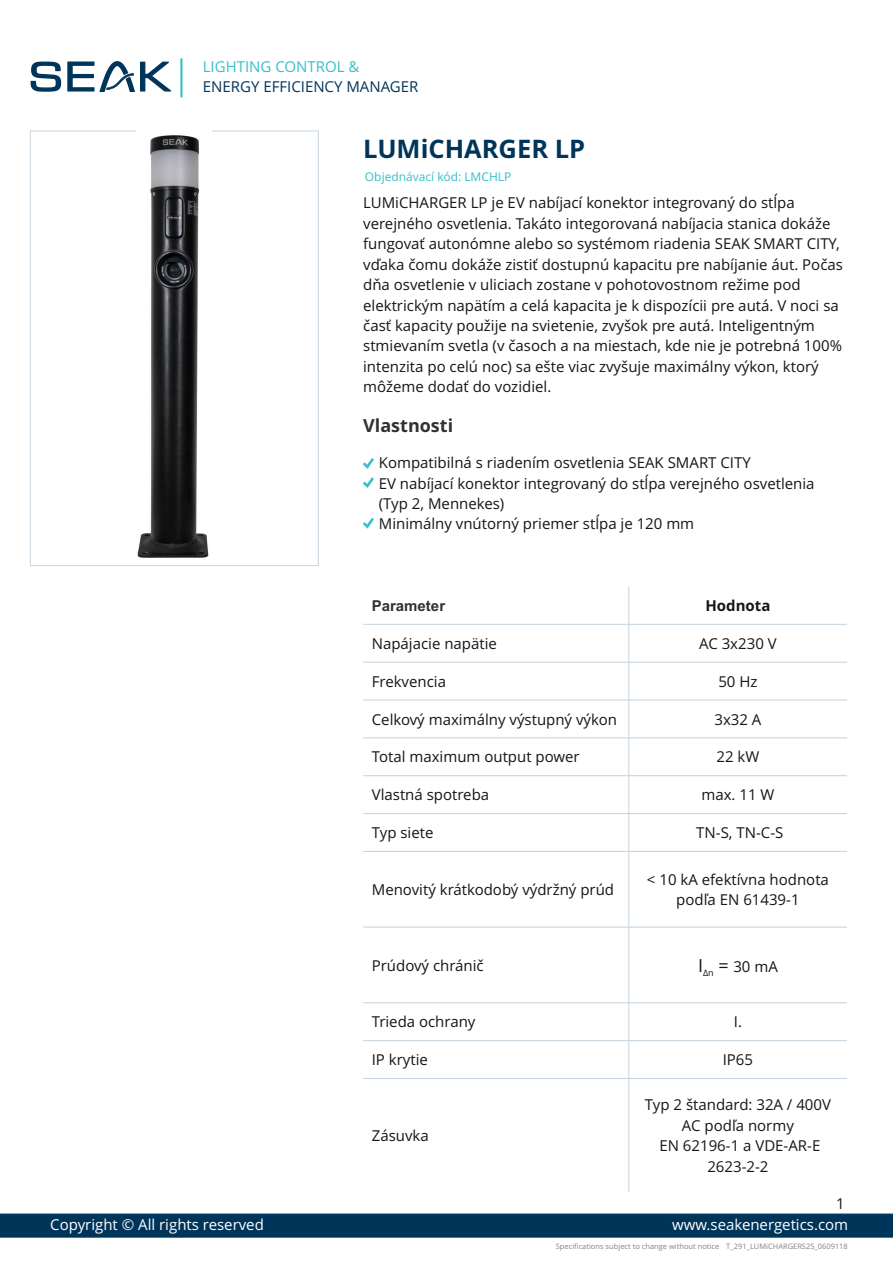
<style>
.page{position:relative;width:893px;height:1263px;background:#fff}
.page>*{position:absolute;margin:0;border:0;box-sizing:border-box;transform-origin:0 0}
.t1{font:700 25.5px "Open Sans";color:#00355a}
.t2{font:700 18px "Open Sans";color:#313130}
.t3{font:15px/20.4px "Open Sans";color:#151616}
.t4{font:15px "Open Sans";color:#fff}
.t5{font:15px "Open Sans";color:#00355a}
.t6{font:15px "Open Sans";color:#36c0ca}
.t7{font:700 15px "Arial";color:#313130}
.t8{font:700 15px "Open Sans";color:#151616}
.t9{font:12px "Open Sans";color:#36c0ca}
.t10{font:7.5px "Open Sans";color:#818281}
.s1{font-size:18px}
</style>
<div class="page">
<svg style="left:31px;top:62px;width:30px;height:30px"></svg>
<svg style="left:67px;top:61px;width:104px;height:31px"></svg>
<hr style="left:180px;top:58px;width:2px;height:39px;background:#36c0ca">
<svg style="left:0;top:1213px;width:893px;height:25px;background:#093c5f"></svg>
<svg style="left:363px;top:458px;width:11px;height:11px"></svg>
<svg style="left:363px;top:477px;width:11px;height:11px"></svg>
<hr style="left:628px;top:586px;width:1px;height:606px;background:#c7d3de">
<hr style="left:363px;top:1078px;width:484px;height:1px;background:#c7d3de">
<hr style="left:363px;top:1040px;width:484px;height:1px;background:#c7d3de">
<hr style="left:363px;top:1002px;width:484px;height:1px;background:#c7d3de">
<hr style="left:363px;top:926px;width:484px;height:2px;background:#c7d3de">
<hr style="left:363px;top:851px;width:484px;height:1px;background:#c7d3de">
<hr style="left:363px;top:813px;width:484px;height:1px;background:#c7d3de">
<hr style="left:363px;top:775px;width:484px;height:1px;background:#c7d3de">
<hr style="left:363px;top:737px;width:484px;height:1px;background:#c7d3de">
<hr style="left:363px;top:699px;width:484px;height:1px;background:#c7d3de">
<hr style="left:363px;top:662px;width:484px;height:1px;background:#c7d3de">
<hr style="left:363px;top:624px;width:484px;height:1px;background:#c7d3de">
<svg style="left:363px;top:518px;width:11px;height:11px"></svg>
<div style="left:30px;top:131px;width:289px;height:435px;border:1px solid #c7d3de"></div>
<img style="left:137px;top:131px;width:75px;height:427px">
<p class="t6" style="left:203px;top:60px;width:158px">LIGHTING CONTROL &amp;</p>
<p class="t5" style="left:203px;top:80px;width:217px">ENERGY EFFICIENCY MANAGER</p>
<h1 class="t1" style="left:363px;top:138px;width:224px">LUMiCHARGER LP</h1>
<p class="t3" style="left:363px;top:194px;width:481px">LUMiCHARGER LP je EV nabíjací konektor integrovaný do stĺpa verejného osvetlenia. Takáto integorovaná nabíjacia stanica dokáže fungovať autonómne alebo so systémom riadenia SEAK SMART CITY, vďaka čomu dokáže zistiť dostupnú kapacitu pre nabíjanie áut. Počas dňa osvetlenie v uliciach zostane v pohotovostnom režime pod elektrickým napätím a celá kapacita je k dispozícii pre autá. V noci sa časť kapacity použije na svietenie, zvyšok pre autá. Inteligentným stmievaním svetla (v časoch a na miestach, kde nie je potrebná 100% intenzita po celú noc) sa ešte viac zvyšuje maximálny výkon, ktorý môžeme dodať do vozidiel.</p>
<p class="t2" style="left:363px;top:418px;width:92px">Vlastnosti</p>
<p class="t9" style="left:365px;top:172px;width:148px">Objednávací kód: LMCHLP</p>
<p class="t3" style="left:379px;top:454px;width:437px">Kompatibilná s riadením osvetlenia SEAK SMART CITY<br>EV nabíjací konektor integrovaný do stĺpa verejného osvetlenia (Typ 2, Mennekes)<br>Minimálny vnútorný priemer stĺpa je 120 mm</p>
<p class="t7" style="left:372px;top:600px;width:75px">Parameter</p>
<p class="t8" style="left:705px;top:599px;width:66px">Hodnota</p>
<p class="t3" style="left:372px;top:635px;width:127px">Napájacie napätie</p>
<p class="t3" style="left:699px;top:635px;width:79px">AC 3x230 V</p>
<p class="t3" style="left:372px;top:672px;width:76px">Frekvencia</p>
<p class="t3" style="left:718px;top:672px;width:41px">50 Hz</p>
<p class="t3" style="left:372px;top:710px;width:247px">Celkový maximálny výstupný výkon</p>
<p class="t3" style="left:714px;top:710px;width:48px">3x32 A</p>
<p class="t3" style="left:372px;top:748px;width:209px">Total maximum output power</p>
<p class="t3" style="left:716px;top:748px;width:44px">22 kW</p>
<p class="t3" style="left:372px;top:786px;width:119px">Vlastná spotreba</p>
<p class="t3" style="left:701px;top:786px;width:74px">max. 11 W</p>
<p class="t3" style="left:372px;top:824px;width:63px">Typ siete</p>
<p class="t3" style="left:696px;top:824px;width:89px">TN-S, TN-C-S</p>
<p class="t3" style="left:372px;top:881px;width:244px">Menovitý krátkodobý výdržný prúd</p>
<p class="t3" style="left:647px;top:871px;width:184px;text-align:center">&lt; 10 kA efektívna hodnota podľa EN 61439-1</p>
<p class="t3" style="left:372px;top:957px;width:113px">Prúdový chránič</p>
<p class="t3" style="left:698px;top:958px;width:81px"><span class="s1">I</span><sub>Δn</sub> <span class="s1">=</span> 30 mA</p>
<p class="t3" style="left:372px;top:1013px;width:105px">Trieda ochrany</p>
<p class="t3" style="left:734px;top:1013px;width:10px">I.</p>
<p class="t3" style="left:372px;top:1051px;width:58px">IP krytie</p>
<p class="t3" style="left:723px;top:1051px;width:32px">IP65</p>
<p class="t3" style="left:372px;top:1127px;width:58px">Zásuvka</p>
<p class="t3" style="left:645px;top:1096px;width:188px;text-align:center">Typ 2 štandard: 32A / 400V<br>AC podľa normy<br>EN 62196-1 a VDE-AR-E<br>2623-2-2</p>
<p class="t3" style="left:836px;top:1194px;width:10px">1</p>
<p class="t4" style="left:50px;top:1219px;width:215px">Copyright © All rights reserved</p>
<p class="t4" style="left:672px;top:1219px;width:178px">www.seakenergetics.com</p>
<p class="t10" style="left:556px;top:1244px;width:294px">Specifications subject to change without notice T_291_LUMiCHARGERS2S_0609118</p>
</div>
